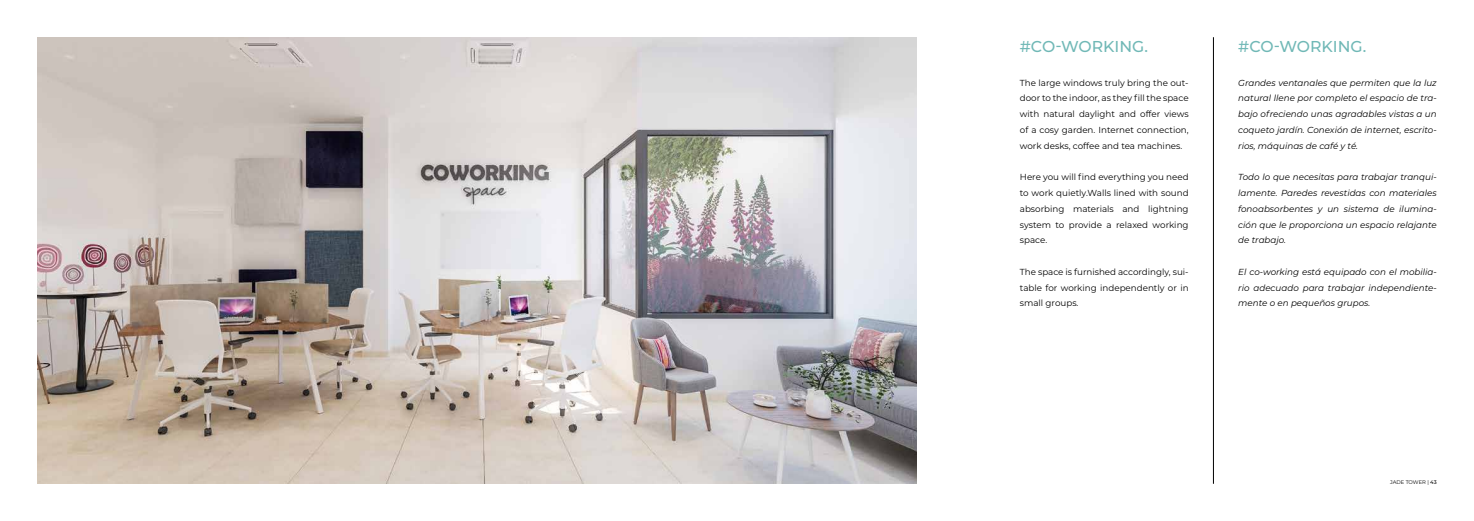
<style>
.page{position:relative;width:1474px;height:521px;background:#fff}
.page>*{position:absolute;margin:0;border:0;box-sizing:border-box;transform-origin:0 0}
.t1{font:500 15.75px "Montserrat";color:#70b8b6}
.t2{font:italic 8.75px/15.8px "Montserrat";color:#000;text-align:justify}
.t3{font:8.75px/15.8px "Montserrat";color:#000;text-align:justify}
.t4{font:5.25px "Montserrat";letter-spacing:-.01em;color:#000}
.s1{font-weight:500}
</style>
<div class="page">
<img style="left:37px;top:37px;width:879px;height:447px">
<hr style="left:1213px;top:37px;width:1px;height:447px;background:#000">
<h1 class="t1" style="left:1019px;top:36px;width:130px">#CO-WORKING.</h1>
<p class="t3" style="left:1019px;top:74px;width:170px">The large windows truly bring the out&shy;door to the indoor, as they fill the space with natural daylight and offer views of a cosy garden. Internet connection, work desks, coffee and tea machines.</p>
<p class="t3" style="left:1019px;top:169px;width:170px">Here you will find everything you need to work quietly.Walls lined with sound absorbing materials and lightning system to provide a relaxed working space.</p>
<p class="t3" style="left:1019px;top:263px;width:170px">The space is furnished accordingly, sui&shy;table for working independently or in small groups.</p>
<h1 class="t1" style="left:1238px;top:36px;width:130px">#CO-WORKING.</h1>
<p class="t2" style="left:1238px;top:74px;width:200px">Grandes ventanales que permiten que la luz natural llene por completo el espacio de tra&shy;bajo ofreciendo unas agradables vistas a un coqueto jardín. Conexión de internet, escrito&shy;rios, máquinas de café y té.</p>
<p class="t2" style="left:1238px;top:169px;width:200px">Todo lo que necesitas para trabajar tranqui&shy;lamente. Paredes revestidas con materiales fonoabsorbentes y un sistema de ilumina&shy;ción que le proporciona un espacio relajante de trabajo.</p>
<p class="t2" style="left:1238px;top:263px;width:200px">El co-working está equipado con el mobilia&shy;rio adecuado para trabajar independiente&shy;mente o en pequeños grupos.</p>
<p class="t4" style="left:1389px;top:478px;width:48px">JADE TOWER | <span class="s1">43</span></p>
</div>
